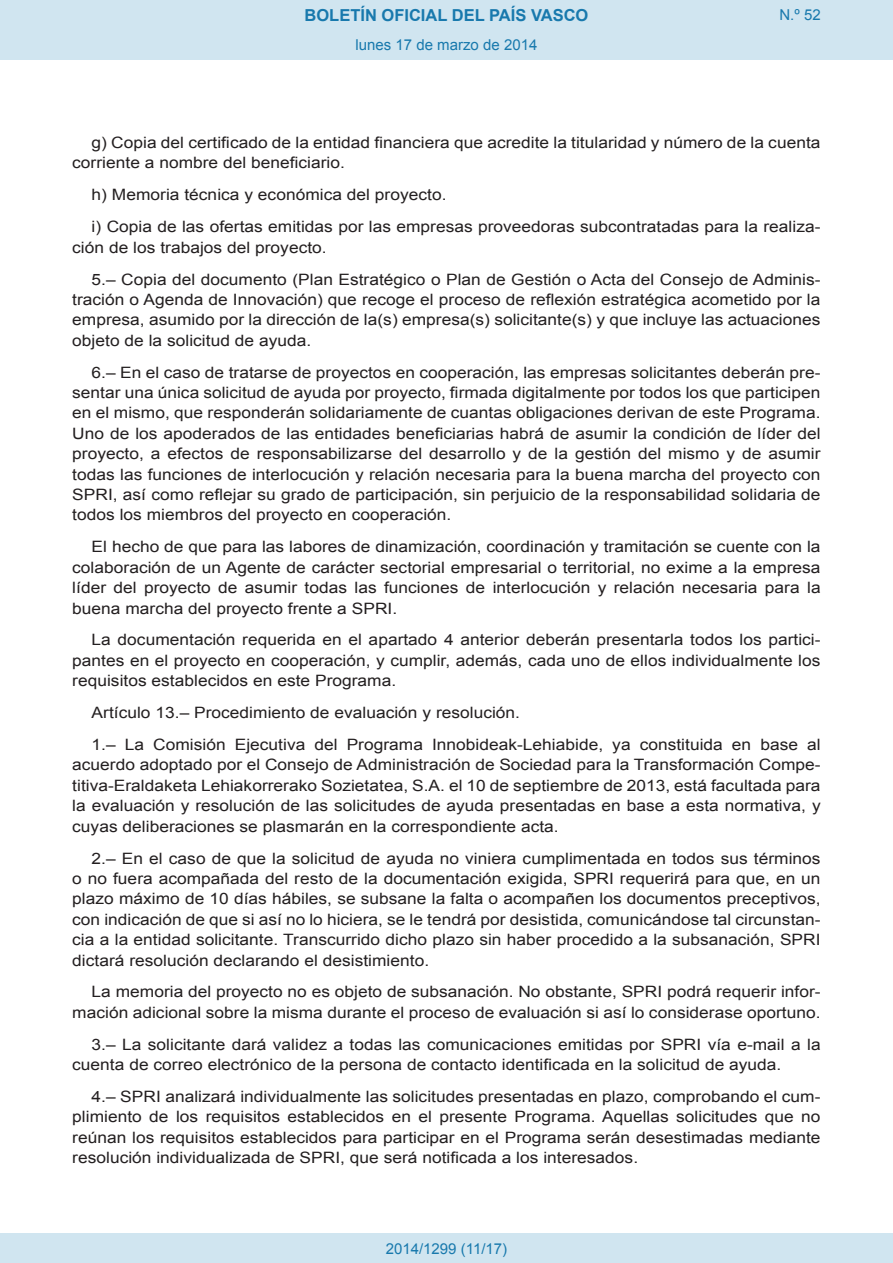
<style>
.page{position:relative;width:893px;height:1263px;background:#fff}
.page>*{position:absolute;margin:0;border:0;box-sizing:border-box;transform-origin:0 0}
.t1{font:700 16.5px "Arial";color:#1879ad}
.BOPVDetalle{font:15.6px/20.4px "Arial";color:#231f20;text-align:justify;scale:1.11 1}
.Paginacion_Centro{font:15px "Arial";color:#1879ad}
</style>
<div class="page">
<div style="left:0;top:0;width:893px;height:60px;background:#d0e5f0"></div>
<div style="left:0;top:1233px;width:893px;height:30px;background:#d0e5f0"></div>
<p class="t1" style="left:305px;top:4px;width:285px">BOLETÍN OFICIAL DEL PAÍS VASCO</p>
<p class="Paginacion_Centro" style="left:356px;top:35px;width:183px">lunes 17 de marzo de 2014</p>
<p class="Paginacion_Centro" style="left:779px;top:5px;width:43px">N.º 52</p>
<p class="BOPVDetalle" style="left:72px;top:133px;width:675px;text-indent:19px">g) Copia del certificado de la entidad financiera que acredite la titularidad y número de la cuenta corriente a nombre del beneficiario.</p>
<p class="BOPVDetalle" style="left:92px;top:185px;width:321px">h) Memoria técnica y económica del proyecto.</p>
<p class="BOPVDetalle" style="left:72px;top:217px;width:676px;text-indent:19px">i) Copia de las ofertas emitidas por las empresas proveedoras subcontratadas para la realiza&shy;ción de los trabajos del proyecto.</p>
<p class="BOPVDetalle" style="left:72px;top:269px;width:676px;text-indent:19px">5.– Copia del documento (Plan Estratégico o Plan de Gestión o Acta del Consejo de Adminis&shy;tración o Agenda de Innovación) que recoge el proceso de reflexión estratégica acometido por la empresa, asumido por la dirección de la(s) empresa(s) solicitante(s) y que incluye las actuaciones objeto de la solicitud de ayuda.</p>
<p class="BOPVDetalle" style="left:72px;top:362px;width:676px;text-indent:19px">6.– En el caso de tratarse de proyectos en cooperación, las empresas solicitantes deberán pre&shy;sentar una única solicitud de ayuda por proyecto, firmada digitalmente por todos los que participen en el mismo, que responderán solidariamente de cuantas obligaciones derivan de este Programa.<br>Uno de los apoderados de las entidades beneficiarias habrá de asumir la condición de líder del proyecto, a efectos de responsabilizarse del desarrollo y de la gestión del mismo y de asumir todas las funciones de interlocución y relación necesaria para la buena marcha del proyecto con SPRI, así como reflejar su grado de participación, sin perjuicio de la responsabilidad solidaria de todos los miembros del proyecto en cooperación.</p>
<p class="BOPVDetalle" style="left:72px;top:537px;width:676px;text-indent:19px">El hecho de que para las labores de dinamización, coordinación y tramitación se cuente con la colaboración de un Agente de carácter sectorial empresarial o territorial, no exime a la empresa líder del proyecto de asumir todas las funciones de interlocución y relación necesaria para la buena marcha del proyecto frente a SPRI.</p>
<p class="BOPVDetalle" style="left:72px;top:630px;width:676px;text-indent:19px">La documentación requerida en el apartado 4 anterior deberán presentarla todos los partici&shy;pantes en el proyecto en cooperación, y cumplir, además, cada uno de ellos individualmente los requisitos establecidos en este Programa.</p>
<p class="BOPVDetalle" style="left:92px;top:703px;width:387px">Artículo 13.– Procedimiento de evaluación y resolución.</p>
<p class="BOPVDetalle" style="left:72px;top:734px;width:676px;text-indent:19px">1.– La Comisión Ejecutiva del Programa Innobideak-Lehiabide, ya constituida en base al acuerdo adoptado por el Consejo de Administración de Sociedad para la Transformación Compe&shy;titiva-Eraldaketa Lehiakorrerako Sozietatea, S.A. el 10 de septiembre de 2013, está facultada para la evaluación y resolución de las solicitudes de ayuda presentadas en base a esta normativa, y cuyas deliberaciones se plasmarán en la correspondiente acta.</p>
<p class="BOPVDetalle" style="left:72px;top:848px;width:676px;text-indent:19px">2.– En el caso de que la solicitud de ayuda no viniera cumplimentada en todos sus términos o no fuera acompañada del resto de la documentación exigida, SPRI requerirá para que, en un plazo máximo de 10 días hábiles, se subsane la falta o acompañen los documentos preceptivos, con indicación de que si así no lo hiciera, se le tendrá por desistida, comunicándose tal circunstan&shy;cia a la entidad solicitante. Transcurrido dicho plazo sin haber procedido a la subsanación, SPRI dictará resolución declarando el desistimiento.</p>
<p class="BOPVDetalle" style="left:72px;top:982px;width:676px;text-align:right">La memoria del proyecto no es objeto de subsanación. No obstante, SPRI podrá requerir infor&shy;mación adicional sobre la misma durante el proceso de evaluación si así lo considerase oportuno.</p>
<p class="BOPVDetalle" style="left:72px;top:1034px;width:676px;text-indent:19px">3.– La solicitante dará validez a todas las comunicaciones emitidas por SPRI vía e-mail a la cuenta de correo electrónico de la persona de contacto identificada en la solicitud de ayuda.</p>
<p class="BOPVDetalle" style="left:72px;top:1086px;width:676px;text-indent:19px">4.– SPRI analizará individualmente las solicitudes presentadas en plazo, comprobando el cum&shy;plimiento de los requisitos establecidos en el presente Programa. Aquellas solicitudes que no reúnan los requisitos establecidos para participar en el Programa serán desestimadas mediante resolución individualizada de SPRI, que será notificada a los interesados.</p>
<p class="Paginacion_Centro" style="left:386px;top:1238px;width:123px">2014/1299 (11/17)</p>
</div>
